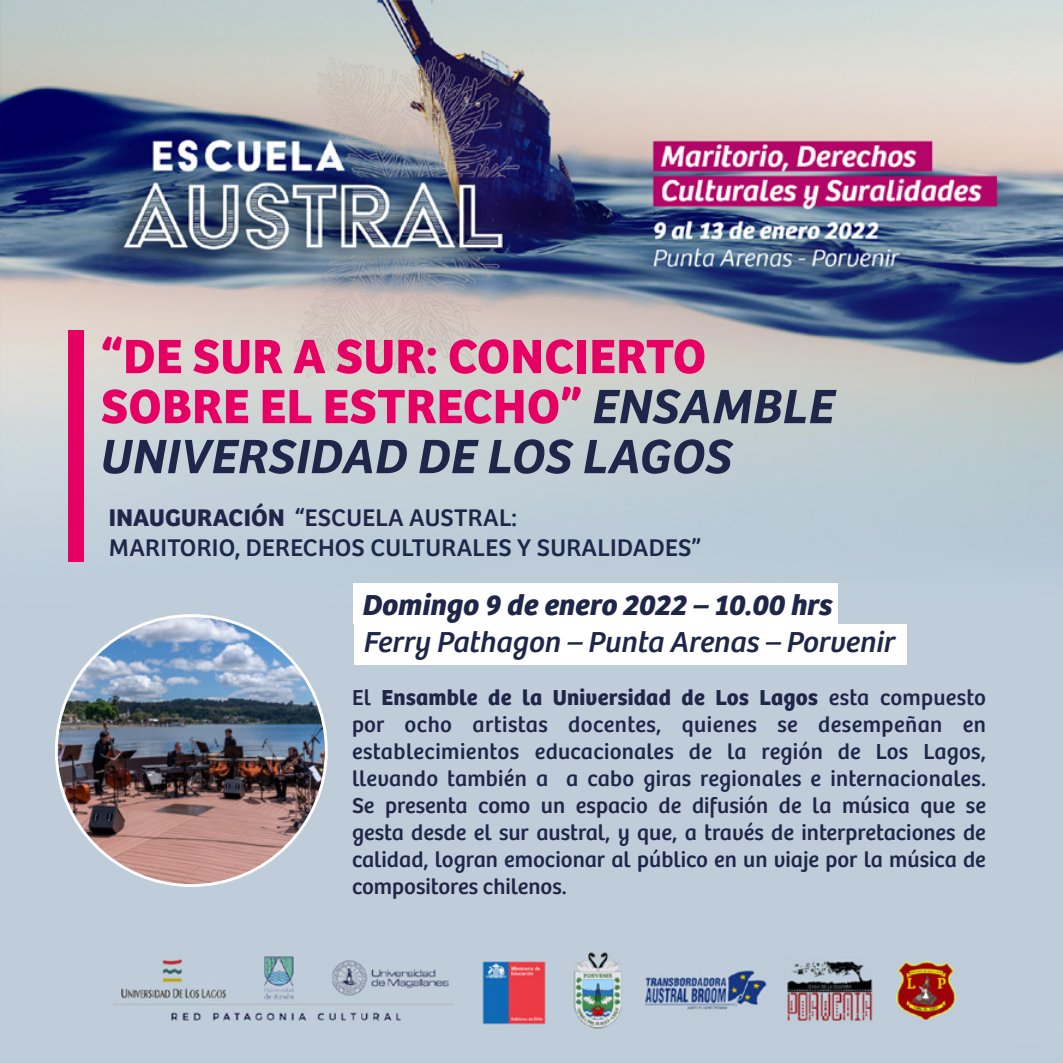
<style>
.page{position:relative;width:1063px;height:1063px;background:#fff}
.page>*{position:absolute;margin:0;border:0;box-sizing:border-box;transform-origin:0 0}
.t1{font:700 50px/50px "Bree";letter-spacing:.01em;color:#e60064}
.t2{font:italic 30px "Bree";color:#1e2749}
.t3{font:italic 700 30px "Bree";color:#1e2749}
.t4{font:25px/30px "Bree";letter-spacing:.01em;color:#1e2749}
.t5{font:22.5px/27px "Bree";color:#1e2749;text-align:justify}
.s1{font-weight:600;font-style:italic;color:#1e2749}
.s2{font-weight:700}
</style>
<div class="page">
<img style="left:0;top:0;width:1063px;height:1063px">
<div style="left:354px;top:583px;width:484px;height:41px;background:#fff"></div>
<div style="left:354px;top:624px;width:553px;height:41px;background:#fff"></div>
<img style="left:56px;top:616px;width:270px;height:270px;border-radius:135px">
<div style="left:69px;top:330px;width:15px;height:232px;background:#e60064"></div>
<h1 class="t1" style="left:101px;top:327px;width:736px">“DE SUR A SUR: CONCIERTO<br>SOBRE EL ESTRECHO” <span class="s1">ENSAMBLE<br>UNIVERSIDAD DE LOS LAGOS</span></h1>
<p class="t4" style="left:109px;top:501px;width:594px"><span class="s2">INAUGURACIÓN</span> “ESCUELA AUSTRAL:<br>MARITORIO, DERECHOS CULTURALES Y SURALIDADES”</p>
<h2 class="t3" style="left:363px;top:581px;width:471px">Domingo 9 de enero 2022 – 10.00 hrs</h2>
<h2 class="t2" style="left:364px;top:619px;width:533px">Ferry Pathagon – Punta Arenas – Porvenir</h2>
<p class="t5" style="left:352px;top:683px;width:636px">El <span class="s2">Ensamble de la Universidad de Los Lagos</span> esta compuesto por ocho artistas docentes, quienes se desempeñan en establecimientos educacionales de la región de Los Lagos, llevando también a a cabo giras regionales e internacionales.<br>Se presenta como un espacio de difusión de la música que se gesta desde el sur austral, y que, a través de interpretaciones de calidad, logran emocionar al público en un viaje por la música de compositores chilenos.</p>
</div>
